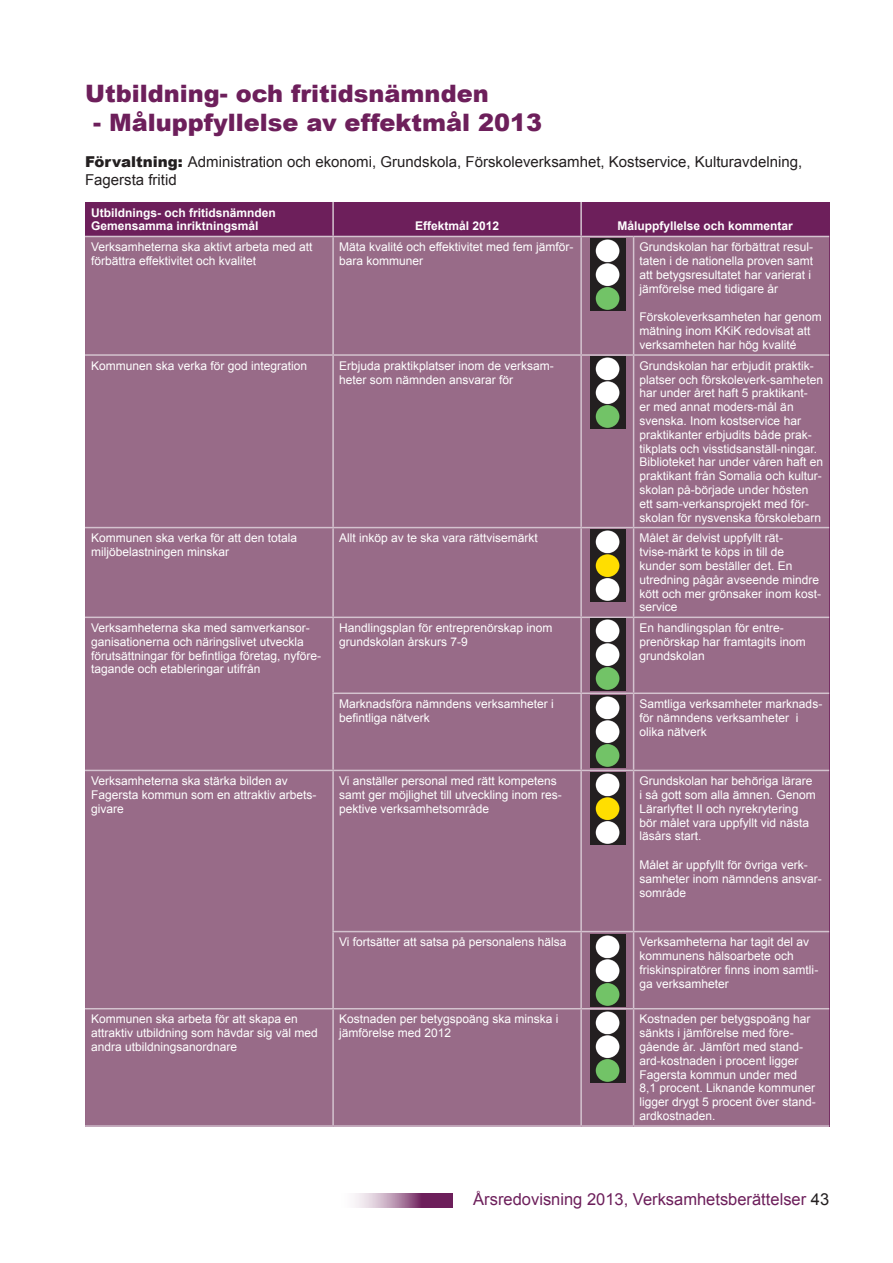
<style>
.page{position:relative;width:893px;height:1263px;background:#fff}
.page>*{position:absolute;margin:0;border:0;box-sizing:border-box;transform-origin:0 0}
.t1{font:900 24px "Arial";color:#6d1f5b}
.t2{font:16.5px "Arial";color:#6d1f5b}
.t3{font:15px/18px "Arial";color:#231f20}
.t4{font:12px/13.8px "Arial";color:#fff}
.t5{font:700 12px/13.8px "Arial";color:#fff}
.s1{font-weight:900}
.s2{color:#231f20}
</style>
<div class="page">
<div style="left:85px;top:202px;width:744px;height:925px;background:#6d1f5b"></div>
<div style="left:85px;top:237px;width:744px;height:888px;background:#986b88"></div>
<hr style="left:332px;top:202px;width:2px;height:34px;background:#d4c3cf">
<hr style="left:580px;top:202px;width:2px;height:34px;background:#d4c3cf">
<hr style="left:85px;top:236px;width:248px;height:1px;background:#d4c3cf">
<hr style="left:333px;top:236px;width:248px;height:1px;background:#d4c3cf">
<hr style="left:332px;top:237px;width:2px;height:117px;background:#d4c3cf">
<hr style="left:581px;top:236px;width:53px;height:1px;background:#d4c3cf">
<hr style="left:580px;top:237px;width:2px;height:117px;background:#d4c3cf">
<hr style="left:634px;top:236px;width:195px;height:1px;background:#d4c3cf">
<hr style="left:633px;top:237px;width:1px;height:117px;background:#d4c3cf">
<hr style="left:85px;top:354px;width:248px;height:2px;background:#d4c3cf">
<hr style="left:333px;top:354px;width:248px;height:2px;background:#d4c3cf">
<hr style="left:332px;top:356px;width:2px;height:171px;background:#d4c3cf">
<hr style="left:581px;top:354px;width:53px;height:2px;background:#d4c3cf">
<hr style="left:580px;top:356px;width:2px;height:171px;background:#d4c3cf">
<hr style="left:634px;top:354px;width:195px;height:2px;background:#d4c3cf">
<hr style="left:633px;top:356px;width:1px;height:171px;background:#d4c3cf">
<hr style="left:85px;top:527px;width:248px;height:1px;background:#d4c3cf">
<hr style="left:333px;top:527px;width:248px;height:1px;background:#d4c3cf">
<hr style="left:332px;top:528px;width:2px;height:89px;background:#d4c3cf">
<hr style="left:581px;top:527px;width:53px;height:1px;background:#d4c3cf">
<hr style="left:580px;top:528px;width:2px;height:89px;background:#d4c3cf">
<hr style="left:634px;top:527px;width:195px;height:1px;background:#d4c3cf">
<hr style="left:633px;top:528px;width:1px;height:89px;background:#d4c3cf">
<hr style="left:332px;top:618px;width:2px;height:74px;background:#d4c3cf">
<hr style="left:580px;top:618px;width:2px;height:74px;background:#d4c3cf">
<hr style="left:633px;top:618px;width:1px;height:74px;background:#d4c3cf">
<hr style="left:332px;top:694px;width:2px;height:76px;background:#d4c3cf">
<hr style="left:580px;top:694px;width:2px;height:76px;background:#d4c3cf">
<hr style="left:633px;top:694px;width:1px;height:76px;background:#d4c3cf">
<hr style="left:332px;top:771px;width:2px;height:160px;background:#d4c3cf">
<hr style="left:580px;top:771px;width:2px;height:160px;background:#d4c3cf">
<hr style="left:633px;top:771px;width:1px;height:160px;background:#d4c3cf">
<hr style="left:332px;top:932px;width:2px;height:76px;background:#d4c3cf">
<hr style="left:580px;top:932px;width:2px;height:76px;background:#d4c3cf">
<hr style="left:633px;top:932px;width:1px;height:76px;background:#d4c3cf">
<hr style="left:332px;top:1009px;width:2px;height:116px;background:#d4c3cf">
<hr style="left:580px;top:1009px;width:2px;height:116px;background:#d4c3cf">
<hr style="left:633px;top:1009px;width:1px;height:116px;background:#d4c3cf">
<hr style="left:85px;top:617px;width:248px;height:1px;background:#d4c3cf">
<hr style="left:85px;top:770px;width:248px;height:1px;background:#d4c3cf">
<hr style="left:85px;top:1008px;width:248px;height:1px;background:#d4c3cf">
<hr style="left:85px;top:1125px;width:248px;height:2px;background:#d4c3cf">
<hr style="left:333px;top:617px;width:248px;height:1px;background:#d4c3cf">
<hr style="left:581px;top:617px;width:53px;height:1px;background:#d4c3cf">
<hr style="left:634px;top:617px;width:195px;height:1px;background:#d4c3cf">
<hr style="left:332px;top:692px;width:249px;height:2px;background:#d4c3cf">
<hr style="left:581px;top:692px;width:53px;height:2px;background:#d4c3cf">
<hr style="left:634px;top:692px;width:195px;height:2px;background:#d4c3cf">
<hr style="left:333px;top:770px;width:248px;height:1px;background:#d4c3cf">
<hr style="left:581px;top:770px;width:53px;height:1px;background:#d4c3cf">
<hr style="left:634px;top:770px;width:195px;height:1px;background:#d4c3cf">
<hr style="left:332px;top:931px;width:249px;height:1px;background:#d4c3cf">
<hr style="left:581px;top:931px;width:53px;height:1px;background:#d4c3cf">
<hr style="left:634px;top:931px;width:195px;height:1px;background:#d4c3cf">
<hr style="left:333px;top:1008px;width:248px;height:1px;background:#d4c3cf">
<hr style="left:581px;top:1008px;width:53px;height:1px;background:#d4c3cf">
<hr style="left:634px;top:1008px;width:195px;height:1px;background:#d4c3cf">
<hr style="left:333px;top:1125px;width:248px;height:2px;background:#d4c3cf">
<hr style="left:581px;top:1125px;width:53px;height:2px;background:#d4c3cf">
<hr style="left:634px;top:1125px;width:195px;height:2px;background:#d4c3cf">
<img style="left:590px;top:238px;width:36px;height:73px">
<img style="left:590px;top:356px;width:36px;height:73px">
<img style="left:590px;top:772px;width:36px;height:73px">
<img style="left:590px;top:529px;width:36px;height:73px">
<svg style="left:355px;top:1193px;width:98px;height:15px"></svg>
<img style="left:590px;top:618px;width:36px;height:73px">
<img style="left:590px;top:695px;width:36px;height:72px">
<img style="left:590px;top:934px;width:36px;height:72px">
<img style="left:590px;top:1010px;width:36px;height:73px">
<p class="t1" style="left:85px;top:76px;width:405px">Utbildning- och fritidsnämnden</p>
<p class="t1" style="left:93px;top:105px;width:451px">- Måluppfyllelse av effektmål 2013</p>
<p class="t3" style="left:85px;top:153px;width:719px"><span class="s1">Förvaltning:</span> Administration och ekonomi, Grundskola, Förskoleverksamhet, Kostservice, Kulturavdelning,<br>Fagersta fritid</p>
<p class="t5" style="left:91px;top:206px;width:186px">Utbildnings- och fritidsnämnden<br>Gemensamma inriktningsmål</p>
<p class="t5" style="left:415px;top:220px;width:86px">Effektmål 2012</p>
<p class="t5" style="left:617px;top:220px;width:177px">Måluppfyllelse och kommentar</p>
<p class="t4" style="left:91px;top:240px;width:223px">Verksamheterna ska aktivt arbeta med att förbättra effektivitet och kvalitet</p>
<p class="t4" style="left:339px;top:240px;width:236px">Mäta kvalité och effektivitet med fem jämför&shy;bara kommuner</p>
<p class="t4" style="left:640px;top:240px;width:175px">Grundskolan har förbättrat resul&shy;taten i de nationella proven samt att betygsresultatet har varierat i jämförelse med tidigare år</p>
<p class="t4" style="left:640px;top:310px;width:184px">Förskoleverksamheten har genom mätning inom KKiK redovisat att verksamheten har hög kvalité</p>
<p class="t4" style="left:91px;top:359px;width:218px">Kommunen ska verka för god integration</p>
<p class="t4" style="left:339px;top:359px;width:216px">Erbjuda praktikplatser inom de verksam&shy;heter som nämnden ansvarar för</p>
<p class="t4" style="left:640px;top:359px;width:185px">Grundskolan har erbjudit praktik&shy;platser och förskoleverk-samheten har under året haft 5 praktikant-<br>er med annat moders-mål än svenska. Inom kostservice har praktikanter erbjudits både prak&shy;tikplats och visstidsanställ-ningar.<br>Biblioteket har under våren haft en praktikant från Somalia och kultur&shy;skolan på-började under hösten ett sam-verkansprojekt med för&shy;skolan för nysvenska förskolebarn</p>
<p class="t4" style="left:91px;top:531px;width:208px">Kommunen ska verka för att den totala miljöbelastningen minskar</p>
<p class="t4" style="left:339px;top:531px;width:200px">Allt inköp av te ska vara rättvisemärkt</p>
<p class="t4" style="left:640px;top:531px;width:183px">Målet är delvist uppfyllt rät&shy;tvise-märkt te köps in till de kunder som beställer det. En utredning pågår avseende mindre kött och mer grönsaker inom kost&shy;service</p>
<p class="t4" style="left:91px;top:621px;width:232px">Verksamheterna ska med samverkansor&shy;ganisationerna och näringslivet utveckla förutsättningar för befintliga företag, nyföre&shy;tagande och etableringar utifrån</p>
<p class="t4" style="left:339px;top:621px;width:215px">Handlingsplan för entreprenörskap inom grundskolan årskurs 7-9</p>
<p class="t4" style="left:640px;top:621px;width:168px">En handlingsplan för entre&shy;prenörskap har framtagits inom grundskolan</p>
<p class="t4" style="left:339px;top:697px;width:216px">Marknadsföra nämndens verksamheter i befintliga nätverk</p>
<p class="t4" style="left:640px;top:697px;width:184px">Samtliga verksamheter marknads&shy;för nämndens verksamheter i olika nätverk</p>
<p class="t4" style="left:91px;top:774px;width:227px">Verksamheterna ska stärka bilden av<br>Fagersta kommun som en attraktiv arbets&shy;givare</p>
<p class="t4" style="left:339px;top:774px;width:224px">Vi anställer personal med rätt kompetens samt ger möjlighet till utveckling inom res&shy;pektive verksamhetsområde</p>
<p class="t4" style="left:640px;top:774px;width:178px">Grundskolan har behöriga lärare i så gott som alla ämnen. Genom<br>Lärarlyftet II och nyrekrytering bör målet vara uppfyllt vid nästa läsårs start.</p>
<p class="t4" style="left:640px;top:858px;width:184px">Målet är uppfyllt för övriga verk&shy;samheter inom nämndens ansvar&shy;sområde</p>
<p class="t4" style="left:339px;top:935px;width:229px">Vi fortsätter att satsa på personalens hälsa</p>
<p class="t4" style="left:640px;top:935px;width:180px">Verksamheterna har tagit del av kommunens hälsoarbete och friskinspiratörer finns inom samtli&shy;ga verksamheter</p>
<p class="t4" style="left:91px;top:1012px;width:228px">Kommunen ska arbeta för att skapa en attraktiv utbildning som hävdar sig väl med andra utbildningsanordnare</p>
<p class="t4" style="left:339px;top:1012px;width:221px">Kostnaden per betygspoäng ska minska i jämförelse med 2012</p>
<p class="t4" style="left:640px;top:1012px;width:178px">Kostnaden per betygspoäng har sänkts i jämförelse med före&shy;gående år. Jämfört med stand&shy;ard-kostnaden i procent ligger<br>Fagersta kommun under med<br>8,1 procent. Liknande kommuner ligger drygt 5 procent över stand&shy;ardkostnaden.</p>
<p class="t2" style="left:473px;top:1188px;width:357px">Årsredovisning 2013, Verksamhetsberättelser <span class="s2">43</span></p>
</div>
